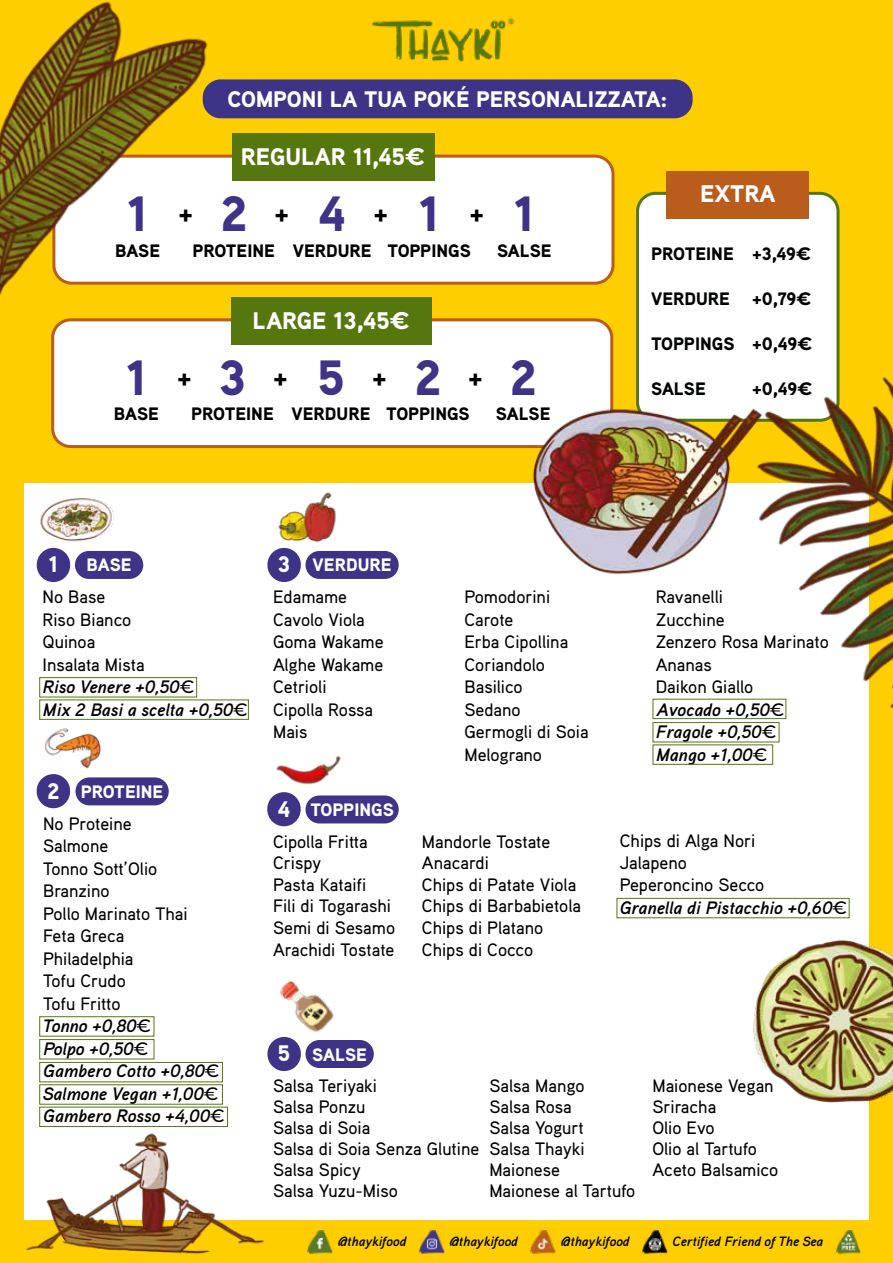
<style>
.page{position:relative;width:893px;height:1263px;background:#fff}
.page>*{position:absolute;margin:0;border:0;box-sizing:border-box;transform-origin:0 0}
.t1{font:900 49.5px "Aaux Pro";color:#3d3488}
.t2{font:900 27px "Aaux Pro";color:#000}
.t3{font:900 24px "Aaux Pro";color:#fff}
.t4{font:900 22.5px "Aaux Pro";color:#fff}
.t5{font:500 18px/22.5px "Aaux Pro";color:#000}
.t6{font:900 18px "Aaux Pro";color:#000}
.t7{font:900 18px "Aaux Pro";color:#010202}
.t8{font:900 18px "Aaux Pro";color:#fff}
.t9{font:italic 700 13.5px "Aaux Pro";color:#000}
.s1{font-family:"Montserrat";font-weight:700}
.s2{font-weight:700;font-style:italic}
.s3{font-family:"Montserrat"}
</style>
<div class="page">
<div style="left:0;top:0;width:893px;height:483px;background:#ffce00"></div>
<div style="left:0;top:1220px;width:893px;height:43px;background:#ffce00"></div>
<div style="left:0;top:483px;width:23px;height:737px;background:#ffce00"></div>
<div style="left:870px;top:483px;width:23px;height:737px;background:#ffce00"></div>
<div style="left:203px;top:79px;width:490px;height:39px;background:#3d3488;border-radius:18px"></div>
<div style="left:54px;top:156px;width:559px;height:127px;background:#fff;border-radius:18px"></div>
<div style="left:52px;top:155px;width:562px;height:130px;border:3px solid #ba5c1c;border-radius:18px"></div>
<div style="left:53px;top:320px;width:559px;height:127px;background:#fff;border-radius:18px"></div>
<div style="left:51px;top:318px;width:562px;height:130px;border:3px solid #ba5c1c;border-radius:18px"></div>
<div style="left:637px;top:193px;width:201px;height:227px;background:#fff;border-radius:18px"></div>
<div style="left:75px;top:551px;width:68px;height:28px;background:#3d3488;border-radius:14px"></div>
<div style="left:232px;top:134px;width:203px;height:47px;background:#56770e"></div>
<div style="left:231px;top:297px;width:200px;height:48px;background:#56770e"></div>
<div style="left:666px;top:171px;width:143px;height:47px;background:#ba5c1c"></div>
<div style="left:39px;top:677px;width:158px;height:20px;border:1px solid #56770e"></div>
<div style="left:39px;top:699px;width:210px;height:21px;border:1px solid #56770e"></div>
<img style="left:40px;top:498px;width:74px;height:53px">
<div style="left:75px;top:777px;width:94px;height:28px;background:#3d3488;border-radius:14px"></div>
<img style="left:43px;top:718px;width:68px;height:59px">
<div style="left:39px;top:1016px;width:115px;height:20px;border:1px solid #56770e"></div>
<div style="left:39px;top:1062px;width:184px;height:20px;border:1px solid #56770e"></div>
<div style="left:305px;top:551px;width:94px;height:28px;background:#3d3488;border-radius:14px"></div>
<img style="left:274px;top:492px;width:62px;height:59px">
<div style="left:305px;top:795px;width:94px;height:28px;background:#3d3488;border-radius:14px"></div>
<img style="left:276px;top:756px;width:65px;height:38px">
<div style="left:617px;top:898px;width:232px;height:20px;border:1px solid #56770e"></div>
<div style="left:305px;top:1040px;width:69px;height:28px;background:#3d3488;border-radius:14px"></div>
<img style="left:274px;top:980px;width:60px;height:60px">
<div style="left:37px;top:548px;width:33px;height:34px;background:#3d3488;border-radius:17px"></div>
<div style="left:267px;top:548px;width:34px;height:34px;background:#3d3488;border-radius:17px"></div>
<div style="left:37px;top:774px;width:33px;height:34px;background:#3d3488;border-radius:17px"></div>
<div style="left:267px;top:792px;width:34px;height:34px;background:#3d3488;border-radius:17px"></div>
<div style="left:267px;top:1037px;width:34px;height:34px;background:#3d3488;border-radius:17px"></div>
<img style="left:638px;top:217px;width:255px;height:612px">
<img style="left:23px;top:1126px;width:241px;height:128px">
<img style="left:738px;top:918px;width:155px;height:206px">
<img style="left:307px;top:1228px;width:26px;height:27px">
<img style="left:418px;top:1228px;width:27px;height:27px">
<img style="left:530px;top:1229px;width:26px;height:26px">
<img style="left:642px;top:1228px;width:26px;height:27px">
<img style="left:835px;top:1228px;width:26px;height:27px">
<img style="left:371px;top:18px;width:144px;height:44px">
<img style="left:0;top:1px;width:266px;height:409px">
<img style="left:524px;top:392px;width:241px;height:213px">
<div style="left:39px;top:1039px;width:115px;height:20px;border:1px solid #56770e"></div>
<p class="t4" style="left:227px;top:85px;width:442px">COMPONI LA TUA POKÉ PERSONALIZZATA:</p>
<h1 class="t1" style="left:128px;top:182px;width:22px">1</h1>
<p class="t6" style="left:115px;top:239px;width:46px">BASE</p>
<h3 class="t3" style="left:241px;top:141px;width:185px">REGULAR 11,45<span class="s1">€</span></h3>
<h1 class="t1" style="left:220px;top:182px;width:29px">2</h1>
<p class="t6" style="left:192px;top:239px;width:84px">PROTEINE</p>
<h1 class="t1" style="left:318px;top:182px;width:29px">4</h1>
<p class="t6" style="left:293px;top:239px;width:80px">VERDURE</p>
<h1 class="t1" style="left:419px;top:182px;width:22px">1</h1>
<p class="t6" style="left:387px;top:239px;width:85px">TOPPINGS</p>
<h2 class="t2" style="left:178px;top:196px;width:16px">+</h2>
<h2 class="t2" style="left:274px;top:196px;width:16px">+</h2>
<h2 class="t2" style="left:373px;top:196px;width:16px">+</h2>
<h2 class="t2" style="left:469px;top:196px;width:16px">+</h2>
<h1 class="t1" style="left:514px;top:182px;width:22px">1</h1>
<p class="t6" style="left:497px;top:239px;width:56px">SALSE</p>
<h1 class="t1" style="left:126px;top:345px;width:22px">1</h1>
<p class="t6" style="left:114px;top:402px;width:46px">BASE</p>
<h3 class="t3" style="left:253px;top:305px;width:158px">LARGE 13,45<span class="s1">€</span></h3>
<h1 class="t1" style="left:414px;top:345px;width:29px">2</h1>
<p class="t6" style="left:386px;top:402px;width:85px">TOPPINGS</p>
<h1 class="t1" style="left:219px;top:345px;width:29px">3</h1>
<p class="t6" style="left:191px;top:402px;width:84px">PROTEINE</p>
<h1 class="t1" style="left:317px;top:345px;width:29px">5</h1>
<p class="t6" style="left:292px;top:402px;width:80px">VERDURE</p>
<h2 class="t2" style="left:177px;top:360px;width:16px">+</h2>
<h2 class="t2" style="left:273px;top:360px;width:16px">+</h2>
<h2 class="t2" style="left:372px;top:360px;width:16px">+</h2>
<h2 class="t2" style="left:468px;top:360px;width:16px">+</h2>
<h1 class="t1" style="left:509px;top:346px;width:29px">2</h1>
<p class="t6" style="left:496px;top:402px;width:56px">SALSE</p>
<p class="t4" style="left:49px;top:550px;width:11px">1</p>
<p class="t4" style="left:278px;top:550px;width:14px">3</p>
<p class="t8" style="left:87px;top:554px;width:46px">BASE</p>
<p class="t8" style="left:313px;top:554px;width:80px">VERDURE</p>
<h3 class="t3" style="left:700px;top:179px;width:77px">EXTRA</h3>
<p class="t7" style="left:651px;top:242px;width:84px">PROTEINE</p>
<p class="t7" style="left:651px;top:287px;width:80px">VERDURE</p>
<p class="t7" style="left:651px;top:332px;width:85px">TOPPINGS</p>
<p class="t7" style="left:651px;top:377px;width:56px">SALSE</p>
<p class="t7" style="left:752px;top:242px;width:60px">+3,49<span class="s1">€</span></p>
<p class="t7" style="left:752px;top:287px;width:61px">+0,79<span class="s1">€</span></p>
<p class="t7" style="left:752px;top:332px;width:61px">+0,49<span class="s1">€</span></p>
<p class="t7" style="left:752px;top:377px;width:61px">+0,49<span class="s1">€</span></p>
<p class="t5" style="left:43px;top:585px;width:207px">No Base<br>Riso Bianco<br>Quinoa<br>Insalata Mista<br><span class="s2">Riso Venere +0,50</span><span class="s3">€<br></span><span class="s2">Mix 2 Basi a scelta +0,50</span><span class="s3">€</span></p>
<p class="t4" style="left:47px;top:776px;width:14px">2</p>
<p class="t8" style="left:81px;top:780px;width:84px">PROTEINE</p>
<p class="t5" style="left:43px;top:812px;width:183px">No Proteine<br>Salmone<br>Tonno Sott’Olio<br>Branzino<br>Pollo Marinato Thai<br>Feta Greca<br>Philadelphia<br>Tofu Crudo<br>Tofu Fritto<br><span class="s2">Tonno +0,80</span><span class="s3">€<br></span><span class="s2">Polpo +0,50</span><span class="s3">€<br></span><span class="s2">Gambero Cotto +0,80</span><span class="s3">€<br></span><span class="s2">Salmone Vegan +1,00</span><span class="s3">€<br></span><span class="s2">Gambero Rosso +4,00</span><span class="s3">€</span></p>
<p class="t5" style="left:273px;top:585px;width:112px">Edamame<br>Cavolo Viola<br>Goma Wakame<br>Alghe Wakame<br>Cetrioli<br>Cipolla Rossa<br>Mais</p>
<p class="t4" style="left:278px;top:794px;width:14px">4</p>
<p class="t8" style="left:310px;top:798px;width:85px">TOPPINGS</p>
<p class="t5" style="left:273px;top:830px;width:124px;line-height:21.6px">Cipolla Fritta<br>Crispy<br>Pasta Kataifi<br>Fili di Togarashi<br>Semi di Sesamo<br>Arachidi Tostate</p>
<p class="t5" style="left:464px;top:585px;width:126px">Pomodorini<br>Carote<br>Erba Cipollina<br>Coriandolo<br>Basilico<br>Sedano<br>Germogli di Soia<br>Melograno</p>
<p class="t5" style="left:656px;top:585px;width:175px">Ravanelli<br>Zucchine<br>Zenzero Rosa Marinato<br>Ananas<br>Daikon Giallo<br><span class="s2">Avocado +0,50</span><span class="s3">€<br></span><span class="s2">Fragole +0,50</span><span class="s3">€<br></span><span class="s2">Mango +1,00</span><span class="s3">€</span></p>
<p class="t5" style="left:422px;top:830px;width:161px;line-height:21.6px">Mandorle Tostate<br>Anacardi<br>Chips di Patate Viola<br>Chips di Barbabietola<br>Chips di Platano<br>Chips di Cocco</p>
<p class="t5" style="left:620px;top:829px;width:229px">Chips di Alga Nori<br>Jalapeno<br>Peperoncino Secco<br><span class="s2">Granella di Pistacchio +0,60</span><span class="s3">€</span></p>
<p class="t4" style="left:278px;top:1039px;width:14px">5</p>
<p class="t8" style="left:312px;top:1043px;width:56px">SALSE</p>
<p class="t5" style="left:273px;top:1075px;width:208px;line-height:21px">Salsa Teriyaki<br>Salsa Ponzu<br>Salsa di Soia<br>Salsa di Soia Senza Glutine<br>Salsa Spicy<br>Salsa Yuzu-Miso</p>
<p class="t5" style="left:489px;top:1075px;width:148px;line-height:21px">Salsa Mango<br>Salsa Rosa<br>Salsa Yogurt<br>Salsa Thayki<br>Maionese<br>Maionese al Tartufo</p>
<p class="t5" style="left:652px;top:1075px;width:127px;line-height:21px">Maionese Vegan<br>Sriracha<br>Olio Evo<br>Olio al Tartufo<br>Aceto Balsamico</p>
<p class="t9" style="left:338px;top:1233px;width:70px">@thaykifood</p>
<p class="t9" style="left:449px;top:1233px;width:70px">@thaykifood</p>
<p class="t9" style="left:561px;top:1233px;width:70px">@thaykifood</p>
<p class="t9" style="left:673px;top:1233px;width:152px">Certified Friend of The Sea</p>
</div>
